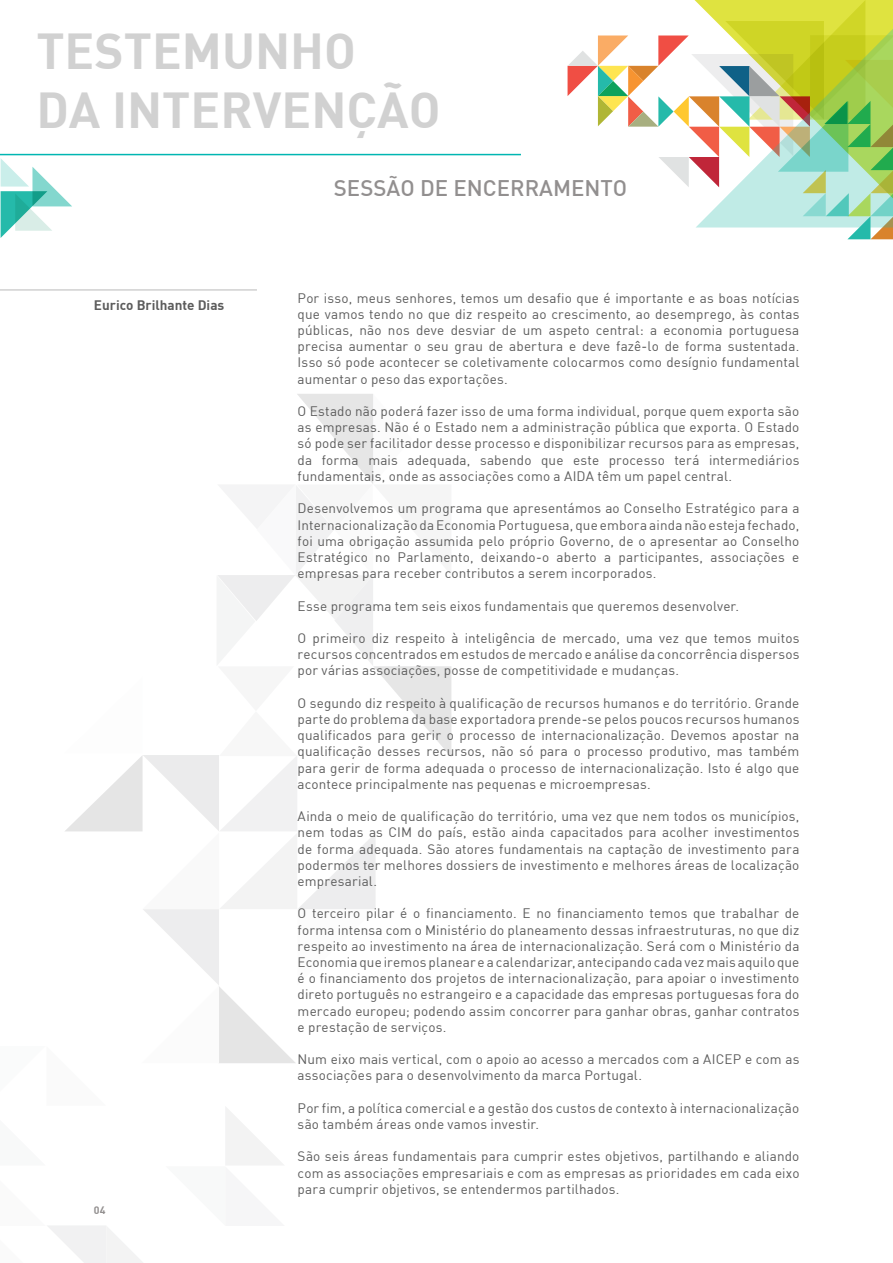
<style>
.page{position:relative;width:893px;height:1263px;background:#fff}
.page>*{position:absolute;margin:0;border:0;box-sizing:border-box;transform-origin:0 0}
.t1{font:700 49.5px/59.4px "DIN";color:#d1d1d1}
.t2{font:500 22.2px "DIN";color:#928f8f}
.t3{font:13.5px/16.2px "DIN";letter-spacing:.01em;color:#5c5c5c;text-align:justify}
.t4{font:700 13.5px "DIN";color:#5c5c5c}
.t5{font:700 10.65px "DIN";color:#928f8f}
</style>
<div class="page">
<hr style="left:0;top:154px;width:521px;height:1px;background:#00b6b2">
<hr style="left:0;top:289px;width:257px;height:2px;background:#d1d1d1">
<svg style="left:48px;top:394px;width:403px;height:869px"></svg>
<svg style="left:1px;top:159px;width:71px;height:79px"></svg>
<svg style="left:568px;top:0;width:325px;height:239px"></svg>
<h1 class="t1" style="left:36px;top:19px;width:406px">TESTEMUNHO<br>DA INTERVENÇÃO</h1>
<h2 class="t2" style="left:334px;top:174px;width:295px">SESSÃO DE ENCERRAMENTO</h2>
<p class="t4" style="left:94px;top:297px;width:132px">EURICO BRILHANTE DIAS</p>
<p class="t5" style="left:94px;top:1204px;width:13px">04</p>
<p class="t3" style="left:298px;top:289px;width:503px">Por isso, meus senhores, temos um desafio que é importante e as boas notícias que vamos tendo no que diz respeito ao crescimento, ao desemprego, às contas públicas, não nos deve desviar de um aspeto central: a economia portuguesa precisa aumentar o seu grau de abertura e deve fazê-lo de forma sustentada.<br>Isso só pode acontecer se coletivamente colocarmos como desígnio fundamental aumentar o peso das exportações.</p>
<p class="t3" style="left:298px;top:403px;width:503px">O Estado não poderá fazer isso de uma forma individual, porque quem exporta são as empresas. Não é o Estado nem a administração pública que exporta. O Estado só pode ser facilitador desse processo e disponibilizar recursos para as empresas, da forma mais adequada, sabendo que este processo terá intermediários fundamentais, onde as associações como a AIDA têm um papel central.</p>
<p class="t3" style="left:298px;top:500px;width:503px">Desenvolvemos um programa que apresentámos ao Conselho Estratégico para a Internacionalização da Economia Portuguesa, que embora ainda não esteja fechado, foi uma obrigação assumida pelo próprio Governo, de o apresentar ao Conselho Estratégico no Parlamento, deixando-o aberto a participantes, associações e empresas para receber contributos a serem incorporados.</p>
<p class="t3" style="left:298px;top:597px;width:443px">Esse programa tem seis eixos fundamentais que queremos desenvolver.</p>
<p class="t3" style="left:298px;top:630px;width:503px">O primeiro diz respeito à inteligência de mercado, uma vez que temos muitos recursos concentrados em estudos de mercado e análise da concorrência dispersos por várias associações, posse de competitividade e mudanças.</p>
<p class="t3" style="left:298px;top:694px;width:503px">O segundo diz respeito à qualificação de recursos humanos e do território. Grande parte do problema da base exportadora prende-se pelos poucos recursos humanos qualificados para gerir o processo de internacionalização. Devemos apostar na qualificação desses recursos, não só para o processo produtivo, mas também para gerir de forma adequada o processo de internacionalização. Isto é algo que acontece principalmente nas pequenas e microempresas.</p>
<p class="t3" style="left:298px;top:808px;width:503px">Ainda o meio de qualificação do território, uma vez que nem todos os municípios, nem todas as CIM do país, estão ainda capacitados para acolher investimentos de forma adequada. São atores fundamentais na captação de investimento para podermos ter melhores dossiers de investimento e melhores áreas de localização empresarial.</p>
<p class="t3" style="left:298px;top:905px;width:503px">O terceiro pilar é o financiamento. E no financiamento temos que trabalhar de forma intensa com o Ministério do planeamento dessas infraestruturas, no que diz respeito ao investimento na área de internacionalização. Será com o Ministério da Economia que iremos planear e a calendarizar, antecipando cada vez mais aquilo que é o financiamento dos projetos de internacionalização, para apoiar o investimento direto português no estrangeiro e a capacidade das empresas portuguesas fora do mercado europeu; podendo assim concorrer para ganhar obras, ganhar contratos e prestação de serviços.</p>
<p class="t3" style="left:298px;top:1051px;width:503px">Num eixo mais vertical, com o apoio ao acesso a mercados com a AICEP e com as associações para o desenvolvimento da marca Portugal.</p>
<p class="t3" style="left:298px;top:1099px;width:503px">Por fim, a política comercial e a gestão dos custos de contexto à internacionalização são também áreas onde vamos investir.</p>
<p class="t3" style="left:298px;top:1148px;width:503px">São seis áreas fundamentais para cumprir estes objetivos, partilhando e aliando com as associações empresariais e com as empresas as prioridades em cada eixo para cumprir objetivos, se entendermos partilhados.</p>
</div>
